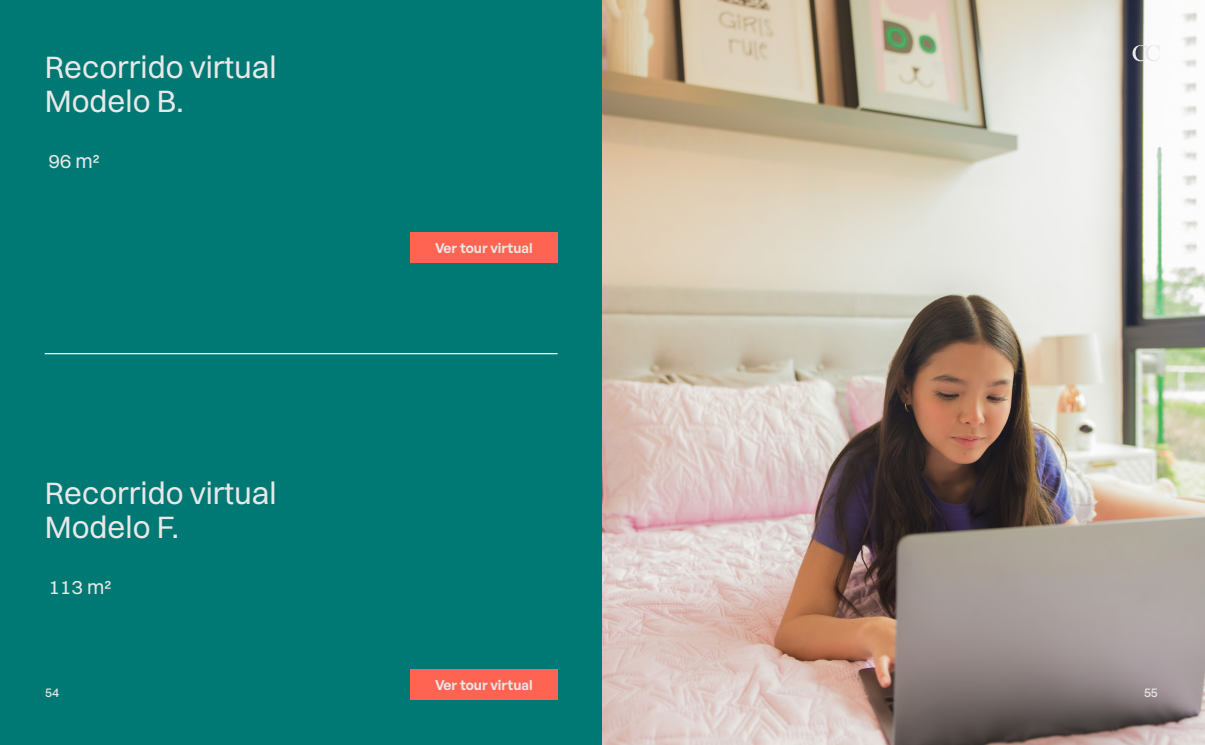
<style>
.page{position:relative;width:1205px;height:745px;background:#fff}
.page>*{position:absolute;margin:0;border:0;box-sizing:border-box;transform-origin:0 0}
.Titulos_2{font:31.25px "Switzer";color:#e8e8e8}
.Subtitulos{font:20px "Switzer";color:#e8e8e8}
.Cuerpo_de_texto{font:600 13.75px "General Sans";color:#e8e8e8}
.t1{font:500 12.5px "General Sans";color:#e8e8e8}
</style>
<div class="page">
<div style="left:0;top:0;width:1205px;height:744px;background:#007873"></div>
<div style="left:410px;top:231px;width:147px;height:31px;background:#ff6352"></div>
<div style="left:410px;top:668px;width:147px;height:31px;background:#ff6352"></div>
<hr style="left:45px;top:353px;width:512px;height:1px;background:#fff">
<img style="left:602px;top:0;width:603px;height:744px">
<svg style="left:1132px;top:45px;width:28px;height:16px"></svg>
<p class="Titulos_2" style="left:45px;top:49px;width:233px">Recorrido virtual</p>
<p class="Titulos_2" style="left:45px;top:82px;width:140px">Modelo B.</p>
<p class="Subtitulos" style="left:48px;top:149px;width:53px">96 m²</p>
<p class="Titulos_2" style="left:45px;top:474px;width:233px">Recorrido virtual</p>
<p class="Titulos_2" style="left:45px;top:508px;width:136px">Modelo F.</p>
<p class="Subtitulos" style="left:48px;top:574px;width:64px">113 m²</p>
<p class="Cuerpo_de_texto" style="left:435px;top:239px;width:99px">Ver tour virtual</p>
<p class="Cuerpo_de_texto" style="left:435px;top:675px;width:99px">Ver tour virtual</p>
<p class="t1" style="left:45px;top:684px;width:16px">54</p>
<p class="t1" style="left:1144px;top:684px;width:15px">55</p>
</div>
